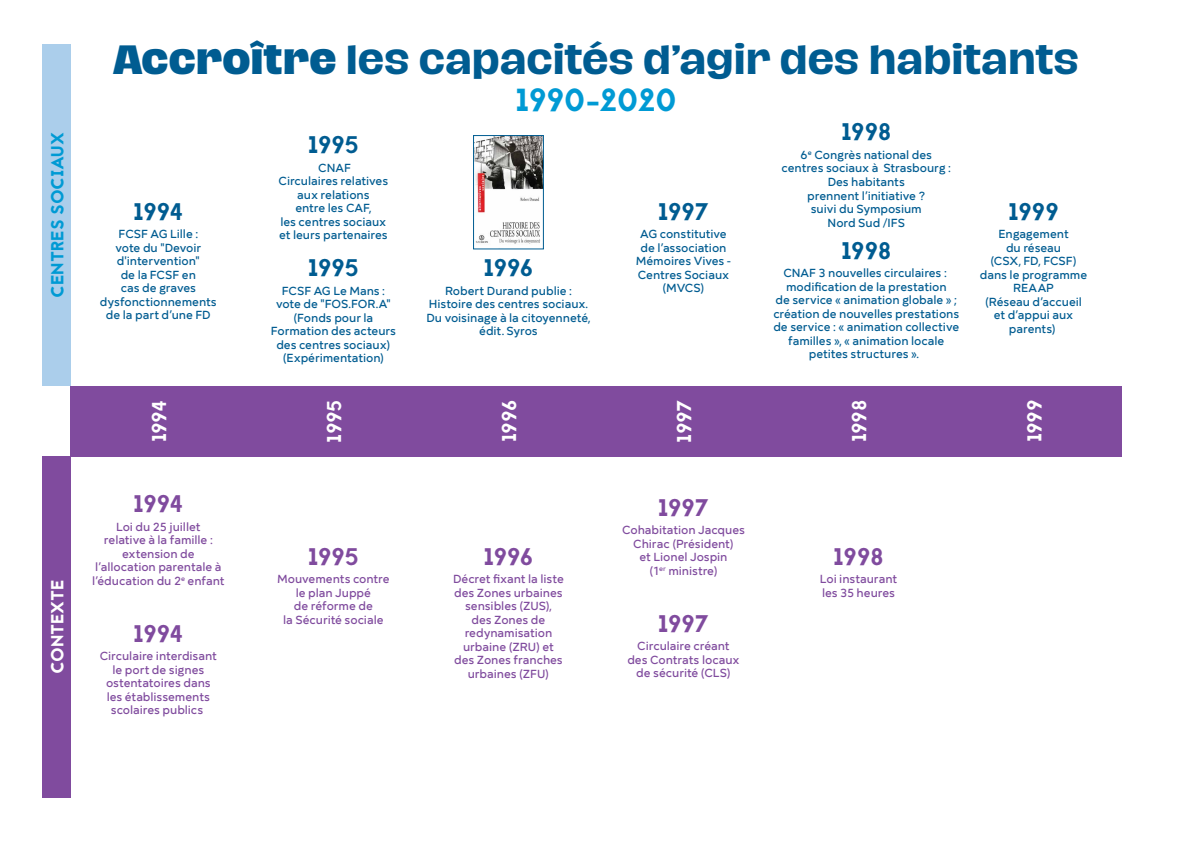
<style>
.page{position:relative;width:1192px;height:842px;background:#fff}
.page>*{position:absolute;margin:0;border:0;box-sizing:border-box;transform-origin:0 0}
.t1{font:700 37.5px "Hagrid Text";letter-spacing:-.015em;color:#005c91}
.t2{font:31.9px "Jaapokki";letter-spacing:-.03em;color:#009ad4}
.t3{font:24px "Jaapokki";letter-spacing:-.03em;color:#005c91}
.t4{font:24px "Jaapokki";letter-spacing:-.03em;color:#804b9e}
.t5{font:20px "Jaapokki";letter-spacing:-.03em;color:#fff}
.t6{font:17.5px "Jaapokki";letter-spacing:-.01em;color:#009ad4}
.t7{font:17.5px "Jaapokki";letter-spacing:-.01em;color:#fff}
.t8{font:500 12px/13.5px "Mirai";letter-spacing:-.005em;color:#005c91;text-align:center}
.t9{font:500 12px/13.5px "Mirai";letter-spacing:-.005em;color:#804b9e;text-align:center}
.s1{font-weight:800}
</style>
<div class="page">
<div style="left:43px;top:456px;width:28px;height:341px;background:#804b9e"></div>
<div style="left:43px;top:45px;width:28px;height:341px;background:#abceeb"></div>
<div style="left:71px;top:386px;width:175px;height:70px;background:#804b9e"></div>
<div style="left:246px;top:386px;width:175px;height:70px;background:#804b9e"></div>
<div style="left:421px;top:386px;width:175px;height:70px;background:#804b9e"></div>
<div style="left:596px;top:386px;width:175px;height:70px;background:#804b9e"></div>
<div style="left:771px;top:386px;width:175px;height:70px;background:#804b9e"></div>
<div style="left:946px;top:386px;width:175px;height:70px;background:#804b9e"></div>
<img style="left:475px;top:137px;width:67px;height:107px">
<div style="left:473px;top:135px;width:71px;height:114px;border:1px solid #005c91"></div>
<h3 class="t6" style="left:45px;top:298px;width:167px;rotate:-90deg">CENTRES SOCIAUX</h3>
<h3 class="t7" style="left:45px;top:674px;width:96px;rotate:-90deg">CONTEXTE</h3>
<h1 class="t1" style="left:113px;top:39px;width:967px"><span class="s1">Accroître</span> les capacités d’agir des habitants</h1>
<h2 class="t2" style="left:515px;top:78px;width:163px">1990-2020</h2>
<h3 class="t3" style="left:133px;top:195px;width:52px">1994</h3>
<p class="t8" style="left:100px;top:226px;width:118px">FCSF AG Lille :<br>vote du "Devoir d'intervention"<br>de la FCSF en<br>cas de graves dysfonctionnements de la part d’une FD</p>
<h3 class="t3" style="left:308px;top:128px;width:53px">1995</h3>
<p class="t8" style="left:279px;top:159px;width:111px">CNAF<br>Circulaires relatives aux relations<br>entre les CAF,<br>les centres sociaux et leurs partenaires</p>
<h3 class="t3" style="left:308px;top:251px;width:53px">1995</h3>
<p class="t8" style="left:271px;top:283px;width:127px">FCSF AG Le Mans : vote de "FOS.FOR.A" (Fonds pour la<br>Formation des acteurs des centres sociaux) (Expérimentation)</p>
<h3 class="t3" style="left:483px;top:251px;width:52px">1996</h3>
<p class="t8" style="left:426px;top:283px;width:166px">Robert Durand publie :<br>Histoire des centres sociaux.<br>Du voisinage à la citoyenneté, édit. Syros</p>
<h3 class="t3" style="left:658px;top:195px;width:53px">1997</h3>
<p class="t8" style="left:636px;top:226px;width:97px">AG constitutive de l’association<br>Mémoires Vives -<br>Centres Sociaux (MVCS)</p>
<h3 class="t3" style="left:841px;top:115px;width:52px">1998</h3>
<p class="t8" style="left:782px;top:147px;width:171px">6<sup>e</sup> Congrès national des centres sociaux à Strasbourg :<br>Des habitants<br>prennent l’initiative ?<br>suivi du Symposium<br>Nord Sud /IFS</p>
<h3 class="t3" style="left:841px;top:234px;width:52px">1998</h3>
<p class="t8" style="left:773px;top:265px;width:187px">CNAF 3 nouvelles circulaires : modification de la prestation<br>de service « animation globale » ; création de nouvelles prestations de service : « animation collective familles », « animation locale petites structures ».</p>
<h3 class="t3" style="left:1008px;top:195px;width:53px">1999</h3>
<p class="t8" style="left:980px;top:226px;width:109px">Engagement<br>du réseau<br>(CSX, FD, FCSF) dans le programme<br>REAAP<br>(Réseau d’accueil et d’appui aux parents)</p>
<h3 class="t5" style="left:145px;top:442px;width:44px;rotate:-90deg">1994</h3>
<h3 class="t5" style="left:320px;top:442px;width:45px;rotate:-90deg">1995</h3>
<h3 class="t5" style="left:495px;top:442px;width:44px;rotate:-90deg">1996</h3>
<h3 class="t5" style="left:670px;top:443px;width:45px;rotate:-90deg">1997</h3>
<h3 class="t5" style="left:845px;top:442px;width:44px;rotate:-90deg">1998</h3>
<h3 class="t5" style="left:1021px;top:442px;width:45px;rotate:-90deg">1999</h3>
<h3 class="t4" style="left:133px;top:487px;width:52px">1994</h3>
<p class="t9" style="left:92px;top:518px;width:134px">Loi du 25 juillet<br>relative à la famille : extension de l’allocation parentale à l’éducation du 2<sup>e</sup> enfant</p>
<h3 class="t4" style="left:133px;top:617px;width:52px">1994</h3>
<p class="t9" style="left:100px;top:648px;width:119px">Circulaire interdisant le port de signes ostentatoires dans les établissements scolaires publics</p>
<h3 class="t4" style="left:308px;top:540px;width:53px">1995</h3>
<p class="t9" style="left:277px;top:571px;width:114px">Mouvements contre le plan Juppé<br>de réforme de<br>la Sécurité sociale</p>
<h3 class="t4" style="left:483px;top:540px;width:52px">1996</h3>
<p class="t9" style="left:453px;top:571px;width:112px">Décret fixant la liste des Zones urbaines sensibles (ZUS),<br>des Zones de redynamisation urbaine (ZRU) et des Zones franches urbaines (ZFU)</p>
<h3 class="t4" style="left:658px;top:491px;width:53px">1997</h3>
<p class="t9" style="left:622px;top:522px;width:124px">Cohabitation Jacques<br>Chirac (Président)<br>et Lionel Jospin<br>(1<sup>er</sup> ministre)</p>
<h3 class="t4" style="left:658px;top:607px;width:53px">1997</h3>
<p class="t9" style="left:627px;top:638px;width:114px">Circulaire créant des Contrats locaux de sécurité (CLS)</p>
<h3 class="t4" style="left:833px;top:540px;width:52px">1998</h3>
<p class="t9" style="left:820px;top:571px;width:79px;text-align:left">Loi instaurant les 35 heures</p>
</div>
